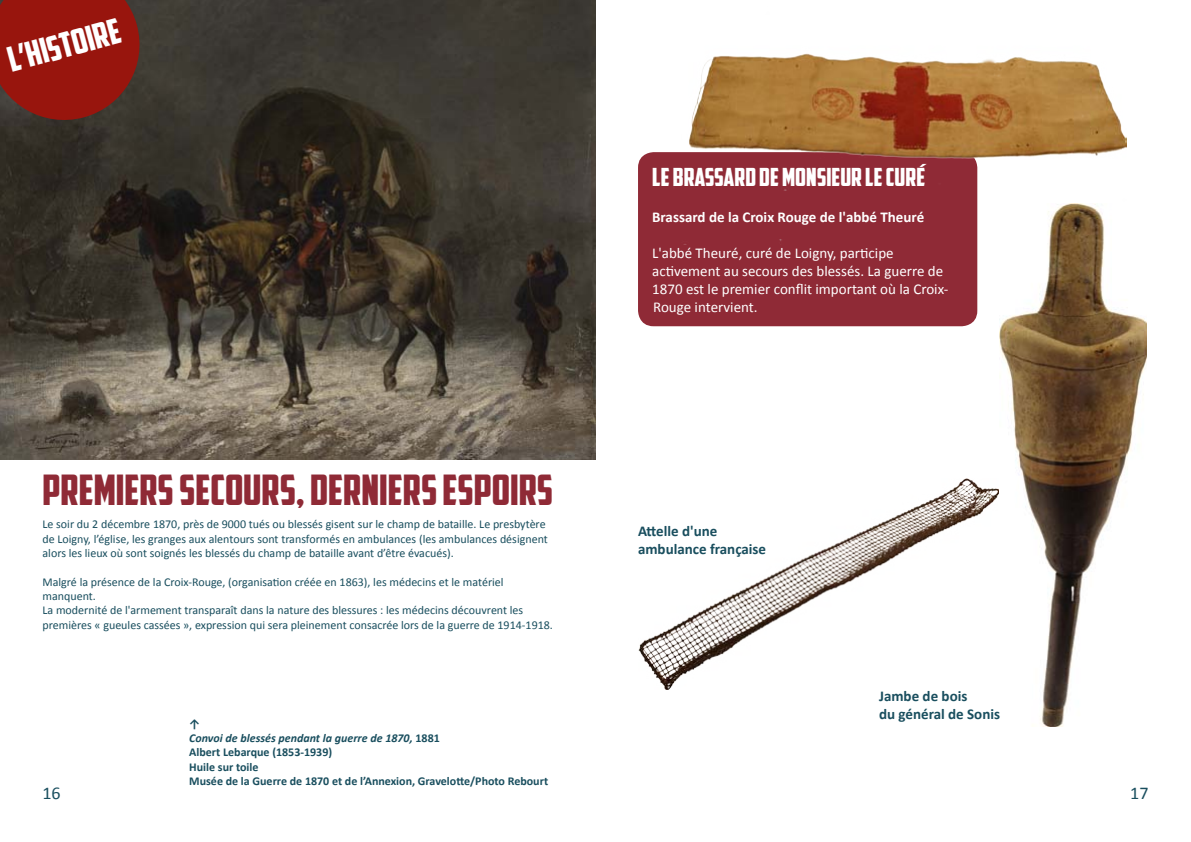
<style>
.page{position:relative;width:1191px;height:842px;background:#fff}
.page>*{position:absolute;margin:0;border:0;box-sizing:border-box;transform-origin:0 0}
.t1{font:42px "American Captain";color:#8f2a36}
.t2{font:34.5px "American Captain";color:#fff}
.t3{font:25px "American Captain";color:#fff}
.t4{font:18px "Calibri";color:#194e5e}
.t5{font:15px/18px "Calibri";color:#fff}
.t6{font:700 15px/18px "Calibri";color:#194e5e}
.t7{font:700 15px "Calibri";color:#fff}
.t8{font:12px/14.4px "Calibri";color:#194e5e}
.t9{font:700 12px/14.4px "Calibri";color:#194e5e}
.s1{font-style:italic}
</style>
<div class="page">
<div style="left:638px;top:152px;width:339px;height:174px;background:#8f2a36;border-radius:16px"></div>
<img style="left:0;top:0;width:595px;height:459px">
<img style="left:673px;top:53px;width:453px;height:191px">
<img style="left:638px;top:479px;width:361px;height:210px">
<svg style="left:0;top:0;width:148px;height:128px;background:#831c15"></svg>
<img style="left:1000px;top:204px;width:146px;height:522px">
<h2 class="t2" style="left:3px;top:40px;width:117px;rotate:-15deg">L’HISTOIRE</h2>
<h1 class="t1" style="left:43px;top:465px;width:512px">PREMIERS SECOURS, DERNIERS ESPOIRS</h1>
<p class="t8" style="left:43px;top:517px;width:507px">Le soir du 2 décembre 1870, près de 9000 tués ou blessés gisent sur le champ de bataille. Le presbytère de Loigny, l’église, les granges aux alentours sont transformés en ambulances (les ambulances désignent alors les lieux où sont soignés les blessés du champ de bataille avant d’être évacués).</p>
<p class="t8" style="left:43px;top:574px;width:512px">Malgré la présence de la Croix-Rouge, (organisation créée en 1863), les médecins et le matériel manquent.<br>La modernité de l'armement transparaît dans la nature des blessures : les médecins découvrent les premières « gueules cassées », expression qui sera pleinement consacrée lors de la guerre de 1914-1918.</p>
<h3 class="t3" style="left:652px;top:162px;width:275px">LE BRASSARD DE MONSIEUR LE CURÉ</h3>
<p class="t7" style="left:652px;top:207px;width:273px">Brassard de la Croix Rouge de l'abbé Theuré</p>
<p class="t5" style="left:652px;top:244px;width:298px">L'abbé Theuré, curé de Loigny, participe activement au secours des blessés. La guerre de 1870 est le premier conflit important où la Croix-Rouge intervient.</p>
<p class="t6" style="left:638px;top:522px;width:130px">Attelle d'une ambulance française</p>
<p class="t6" style="left:879px;top:686px;width:122px">Jambe de bois<br>du général de Sonis</p>
<p class="t9" style="left:189px;top:716px;width:360px">↑<br><span class="s1">Convoi de blessés pendant la guerre de 1870,</span> 1881<br>Albert Lebarque (1853-1939)<br>Huile sur toile<br>Musée de la Guerre de 1870 et de l’Annexion, Gravelotte/Photo Rebourt</p>
<h3 class="t4" style="left:43px;top:782px;width:20px">16</h3>
<h3 class="t4" style="left:1130px;top:782px;width:20px">17</h3>
</div>
